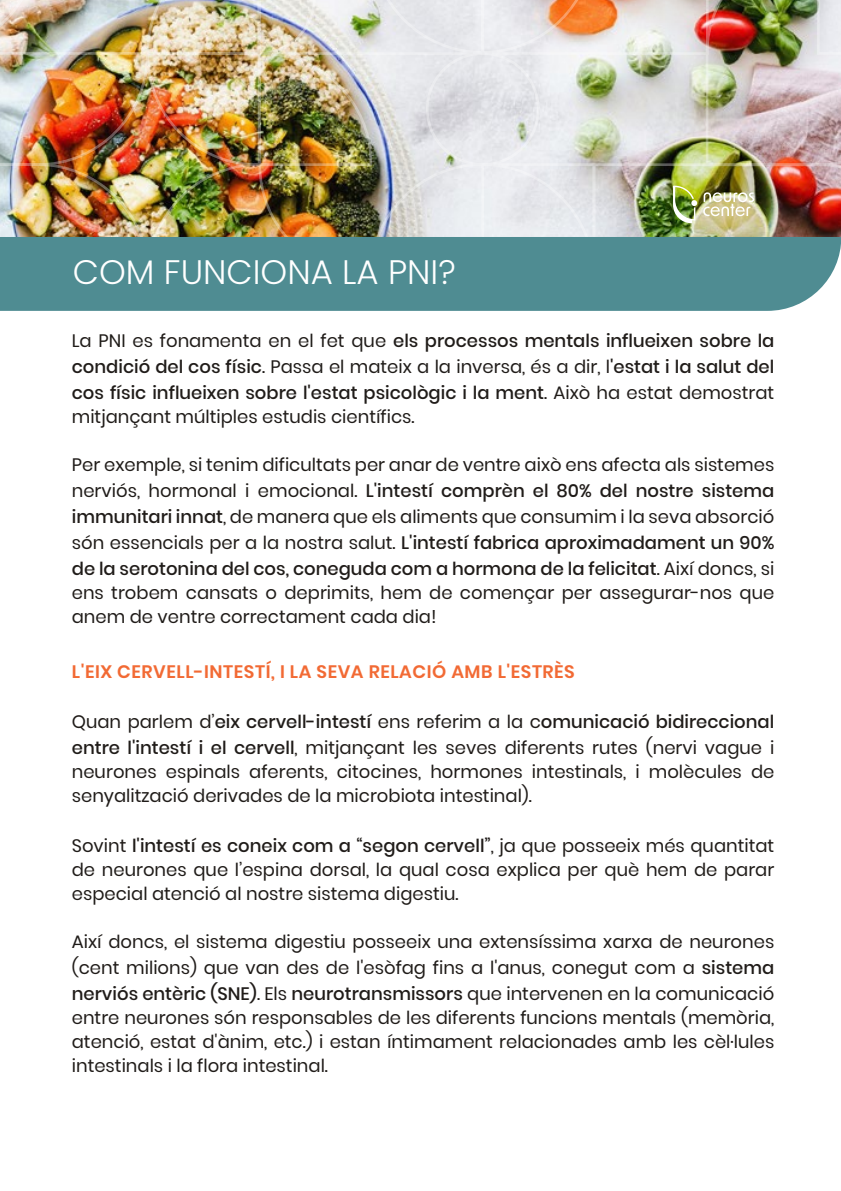
<style>
.page{position:relative;width:841px;height:1191px;background:#fff}
.page>*{position:absolute;margin:0;border:0;box-sizing:border-box;transform-origin:0 0}
.t1{font:300 34px "Poppins";color:#fff}
.t2{font:18px/26px "Poppins";color:#201c19;text-align:justify}
.t3{font:500 18px/26px "Poppins";color:#201c19;text-align:justify}
.t4{font:600 18px "Poppins";letter-spacing:.03em;color:#f26a34}
.s1{font-weight:400}
.s2{font-weight:500}
</style>
<div class="page">
<div style="left:0;top:239px;width:840px;height:72px;background:#4f8c92"></div>
<img style="left:0;top:0;width:840px;height:239px">
<h1 class="t1" style="left:73px;top:252px;width:384px">COM FUNCIONA LA PNI?</h1>
<p class="t3" style="left:72px;top:328px;width:703px"><span class="s1">La PNI es fonamenta en el fet que</span> els processos mentals influeixen sobre la condició del cos físic<span class="s1">. Passa el mateix a la inversa, és a dir, l</span>'estat i la salut del cos físic influeixen sobre l'estat psicològic i la ment<span class="s1">. Això ha estat demostrat</span></p>
<p class="t2" style="left:72px;top:404px;width:344px">mitjançant múltiples estudis científics.</p>
<p class="t2" style="left:72px;top:452px;width:704px">Per exemple, si tenim dificultats per anar de ventre això ens afecta als sistemes nerviós, hormonal i emocional. <span class="s2">L'intestí comprèn el 80% del nostre sistema immunitari innat</span>, de manera que els aliments que consumim i la seva absorció són essencials per a la nostra salut. <span class="s2">L'intestí fabrica aproximadament un 90% de la serotonina del cos, coneguda com a hormona de la felicitat</span>. Així doncs, si</p>
<p class="t2" style="left:72px;top:581px;width:703px;line-height:24px">ens trobem cansats o deprimits, hem de començar per assegurar-nos que anem de ventre correctament cada dia!</p>
<p class="t4" style="left:72px;top:661px;width:504px">L'EIX CERVELL-INTESTÍ, I LA SEVA RELACIÓ AMB L'ESTRÈS</p>
<p class="t2" style="left:72px;top:708px;width:703px">Quan parlem d’<span class="s2">eix cervell-intestí</span> ens referim a la c<span class="s2">omunicació bidireccional entre l'intestí i el cervell</span>, mitjançant les seves diferents rutes (nervi vague i</p>
<p class="t2" style="left:72px;top:759px;width:703px;line-height:24px">neurones espinals aferents, citocines, hormones intestinals, i molècules de senyalització derivades de la microbiota intestinal).</p>
<p class="t2" style="left:72px;top:833px;width:703px;line-height:24px">Sovint <span class="s2">l'intestí es coneix com a “segon cervell”</span>, ja que posseeix més quantitat de neurones que l’espina dorsal, la qual cosa explica per què hem de parar especial atenció al nostre sistema digestiu.</p>
<p class="t2" style="left:72px;top:928px;width:703px">Així doncs, el sistema digestiu posseeix una extensíssima xarxa de neurones (cent milions) que van des de l'esòfag fins a l'anus, conegut com a <span class="s2">sistema nerviós entèric (SNE)</span>. Els <span class="s2">neurotransmissors</span> que intervenen en la comunicació</p>
<p class="t2" style="left:72px;top:1005px;width:703px;line-height:24px">entre neurones són responsables de les diferents funcions mentals (memòria, atenció, estat d'ànim, etc.) i estan íntimament relacionades amb les cèl·lules intestinals i la flora intestinal.</p>
</div>
